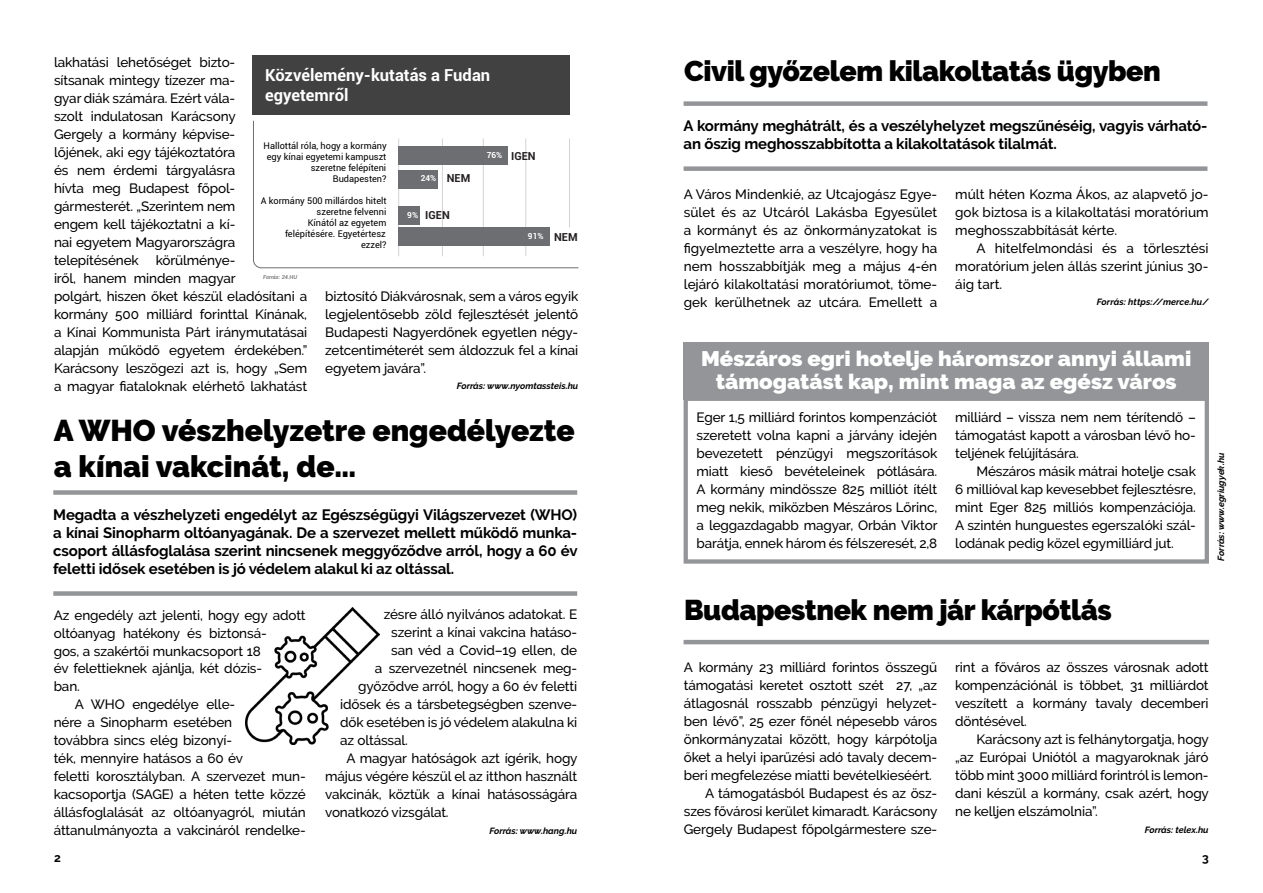
<style>
.page{position:relative;width:1263px;height:893px;background:#fff}
.page>*{position:absolute;margin:0;border:0;box-sizing:border-box;transform-origin:0 0}
.t1{font:900 30px/36px "Raleway";color:#000}
.t2{font:900 28.5px "Raleway";letter-spacing:-.015em;color:#000}
.t3{font:900 21px/22.5px "Raleway";color:#fff;text-align:center;scale:1.05 1}
.t4{font:700 16.5px/19.8px "Roboto";color:#fff}
.t5{font:700 15px/18px "Raleway";letter-spacing:-.01em;color:#000;text-align:justify}
.t6{font:500 13.5px/18px "Raleway";letter-spacing:-.01em;color:#000;text-align:justify}
.t7{font:700 12px "Raleway";color:#000}
.t8{font:700 11.1px "Roboto";color:#231f20}
.t9{font:9.15px/11.1px "Roboto";color:#000;text-align:right}
.t10{font:italic 700 9px "Raleway";color:#000}
.t11{font:700 8.25px "Roboto";color:#fff}
.t12{font:italic 500 5.55px "Roboto";color:#6d6e71}
.t13{font:3.15px "Myriad Pro";color:#000}
.s1{font-size:8.25px;color:#fff}
</style>
<div class="page">
<div style="left:684px;top:342px;width:525px;height:58px;background:#939598"></div>
<div style="left:684px;top:397px;width:525px;height:167px;border:4px solid #939598"></div>
<div style="left:53px;top:490px;width:524px;height:5px;background:#939598"></div>
<div style="left:53px;top:591px;width:524px;height:5px;background:#939598"></div>
<div style="left:684px;top:101px;width:523px;height:5px;background:#939598"></div>
<div style="left:684px;top:166px;width:523px;height:5px;background:#939598"></div>
<div style="left:252px;top:55px;width:317px;height:60px;background:#424142"></div>
<svg style="left:253px;top:120px;width:325px;height:149px"></svg>
<hr style="left:398px;top:138px;width:1px;height:118px;background:#d2d3d4">
<hr style="left:442px;top:138px;width:1px;height:118px;background:#d2d3d4">
<hr style="left:483px;top:138px;width:1px;height:118px;background:#d2d3d4">
<hr style="left:525px;top:138px;width:1px;height:118px;background:#d2d3d4">
<hr style="left:569px;top:138px;width:1px;height:89px;background:#d2d3d4">
<div style="left:398px;top:146px;width:110px;height:18px;background:#6d6e71"></div>
<div style="left:398px;top:170px;width:40px;height:18px;background:#6d6e71"></div>
<div style="left:398px;top:227px;width:152px;height:18px;background:#6d6e71"></div>
<div style="left:398px;top:206px;width:22px;height:18px;background:#6d6e71"></div>
<img style="left:245px;top:607px;width:135px;height:137px">
<hr style="left:684px;top:640px;width:525px;height:4px;background:#939598">
<p class="t6" style="left:54px;top:53px;width:183px">lakhatási lehetőséget bizto&shy;sítsanak mintegy tízezer ma&shy;gyar diák számára. Ezért vála&shy;szolt indulatosan Karácsony Gergely a kormány képvise&shy;lőjének, aki egy tájékoztatóra és nem érdemi tárgyalásra hívta meg Budapest főpol&shy;gármesterét. „Szerintem nem engem kell tájékoztatni a kí&shy;nai egyetem Magyarországra telepítésének</p>
<p class="t4" style="left:265px;top:65px;width:227px">Közvélemény-kutatás a Fudan egyetemről</p>
<p class="t9" style="left:264px;top:139px;width:125px">Hallottál róla, hogy a kormány egy kínai egyetemi kampuszt szeretne felépíteni<br>Budapesten?</p>
<p class="t9" style="left:261px;top:195px;width:127px">A kormány 500 millárdos hitelt szeretne felvenni<br>Kínától az egyetem felépítésére. Egyetértesz ezzel?</p>
<p class="t11" style="left:487px;top:149px;width:17px">76%</p>
<p class="t8" style="left:511px;top:148px;width:26px">IGEN</p>
<p class="t8" style="left:447px;top:170px;width:25px">NEM</p>
<p class="t8" style="left:407px;top:207px;width:44px"><span class="s1">9%</span> IGEN</p>
<p class="t11" style="left:421px;top:173px;width:17px">24%</p>
<p class="t11" style="left:528px;top:230px;width:17px">91%</p>
<p class="t8" style="left:554px;top:229px;width:25px">NEM</p>
<p class="t6" style="left:54px;top:251px;width:255px;text-align:left;text-indent:102px">körülménye-<br>iről, hanem minden magyar<br>polgárt, hiszen őket készül eladósítani a kormány 500 milliárd forinttal Kínának, a Kínai Kommunista Párt iránymutatásai alapján működő egyetem érdekében.” Karácsony leszögezi azt is, hogy „Sem a magyar fiataloknak elérhető lakhatást</p>
<p class="t12" style="left:263px;top:273px;width:36px">Forrás: 24.HU</p>
<p class="t6" style="left:325px;top:287px;width:255px">biztosító Diákvárosnak, sem a város egyik legjelentősebb zöld fejlesztését jelentő Budapesti Nagyerdőnek egyetlen négy&shy;zetcentiméterét sem áldozzuk fel a kínai egyetem javára”.</p>
<p class="t10" style="left:457px;top:381px;width:123px">Forrás: www.nyomtassteis.hu</p>
<p class="t13" style="left:122px;top:385px;width:4px">M</p>
<p class="t13" style="left:120px;top:427px;width:6px">MY</p>
<p class="t13" style="left:122px;top:468px;width:3px">K</p>
<h1 class="t1" style="left:54px;top:413px;width:522px">A WHO vészhelyzetre engedélyezte a kínai vakcinát, de…</h1>
<p class="t5" style="left:53px;top:506px;width:526px">Megadta a vészhelyzeti engedélyt az Egészségügyi Világszervezet (WHO) a kínai Sinopharm oltóanyagának. De a szervezet mellett működő munka&shy;csoport állásfoglalása szerint nincsenek meggyőződve arról, hogy a 60 év feletti idősek esetében is jó védelem alakul ki az oltással.</p>
<h2 class="t2" style="left:684px;top:54px;width:478px">Civil győzelem kilakoltatás ügyben</h2>
<p class="t5" style="left:684px;top:117px;width:525px">A kormány meghátrált, és a veszélyhelyzet megszűnéséig, vagyis várható&shy;an őszig meghosszabbította a kilakoltatások tilalmát.</p>
<p class="t6" style="left:684px;top:185px;width:255px">A Város Mindenkié, az Utcajogász Egye&shy;sület és az Utcáról Lakásba Egyesület a kormányt és az önkormányzatokat is figyelmeztette arra a veszélyre, hogy ha nem hosszabbítják meg a május 4-én lejáró kilakoltatási moratóriumot, töme&shy;gek kerülhetnek az utcára. Emellett a</p>
<p class="t6" style="left:955px;top:185px;width:255px">múlt héten Kozma Ákos, az alapvető jo&shy;gok biztosa is a kilakoltatási moratórium meghosszabbítását kérte.</p>
<p class="t6" style="left:955px;top:239px;width:255px;text-indent:21px">A hitelfelmondási és a törlesztési moratórium jelen állás szerint június 30- áig tart.</p>
<p class="t10" style="left:1097px;top:297px;width:113px">Forrás: https://merce.hu/</p>
<h3 class="t3" style="left:701px;top:348px;width:468px">Mészáros egri hotelje háromszor annyi állami támogatást kap, mint maga az egész város</h3>
<p class="t6" style="left:697px;top:408px;width:242px">Eger 1,5 milliárd forintos kompenzációt szeretett volna kapni a járvány idején bevezetett pénzügyi megszorítások miatt kieső bevételeinek pótlására.<br>A kormány mindössze 825 milliót ítélt meg nekik, miközben Mészáros Lőrinc, a leggazdagabb magyar, Orbán Viktor barátja, ennek három és félszeresét, 2,8</p>
<p class="t6" style="left:955px;top:408px;width:242px">milliárd – vissza nem nem térítendő – támogatást kapott a városban lévő ho&shy;teljének felújítására.</p>
<p class="t6" style="left:955px;top:462px;width:242px;text-indent:21px">Mészáros másik mátrai hotelje csak 6 millióval kap kevesebbet fejlesztésre, mint Eger 825 milliós kompenzációja.<br>A szintén hunguestes egerszalóki szál&shy;lodának pedig közel egymilliárd jut.</p>
<p class="t10" style="left:1216px;top:561px;width:109px;rotate:-90deg">Forrás: www.egriugyek.hu</p>
<p class="t6" style="left:54px;top:606px;width:254px">Az engedély azt jelenti, hogy egy adott</p>
<p class="t6" style="left:54px;top:624px;width:215px">oltóanyag hatékony és biztonsá-</p>
<p class="t6" style="left:54px;top:642px;width:208px">gos, a szakértői munkacsoport 18</p>
<p class="t6" style="left:54px;top:660px;width:210px">év felettieknek ajánlja, két dózis-</p>
<p class="t6" style="left:54px;top:678px;width:28px">ban.</p>
<p class="t6" style="left:75px;top:696px;width:162px">A WHO engedélye elle-</p>
<p class="t6" style="left:54px;top:714px;width:180px">nére a Sinopharm esetében</p>
<p class="t6" style="left:54px;top:732px;width:180px">továbbra sincs elég bizonyí-</p>
<p class="t6" style="left:54px;top:750px;width:191px">ték, mennyire hatásos a 60 év</p>
<p class="t6" style="left:54px;top:768px;width:254px">feletti korosztályban. A szervezet mun-</p>
<p class="t6" style="left:54px;top:786px;width:254px">kacsoportja (SAGE) a héten tette közzé</p>
<p class="t6" style="left:54px;top:804px;width:254px">állásfoglalását az oltóanyagról, miután</p>
<p class="t6" style="left:54px;top:822px;width:254px">áttanulmányozta a vakcináról rendelke-</p>
<p class="t6" style="left:384px;top:606px;width:195px">zésre álló nyilvános adatokat. E</p>
<p class="t6" style="left:391px;top:624px;width:188px">szerint a kínai vakcina hatáso-</p>
<p class="t6" style="left:391px;top:642px;width:188px">san véd a Covid–19 ellen, de</p>
<p class="t6" style="left:375px;top:660px;width:204px">a szervezetnél nincsenek meg-</p>
<p class="t6" style="left:358px;top:678px;width:220px">győződve arról, hogy a 60 év feletti</p>
<p class="t6" style="left:340px;top:696px;width:239px">idősek és a társbetegségben szenve-</p>
<p class="t6" style="left:340px;top:714px;width:239px">dők esetében is jó védelem alakulna ki</p>
<p class="t6" style="left:340px;top:732px;width:69px">az oltással.</p>
<p class="t6" style="left:346px;top:750px;width:233px">A magyar hatóságok azt ígérik, hogy</p>
<p class="t6" style="left:325px;top:768px;width:254px">május végére készül el az itthon használt</p>
<p class="t6" style="left:325px;top:786px;width:254px">vakcinák, köztük a kínai hatásosságára</p>
<p class="t6" style="left:325px;top:804px;width:125px">vonatkozó vizsgálat.</p>
<p class="t10" style="left:489px;top:826px;width:89px">Forrás: www.hang.hu</p>
<h2 class="t2" style="left:684px;top:593px;width:429px">Budapestnek nem jár kárpótlás</h2>
<p class="t6" style="left:684px;top:658px;width:255px">A kormány 23 milliárd forintos összegű</p>
<p class="t6" style="left:684px;top:676px;width:255px">támogatási keretet osztott szét 27, „az</p>
<p class="t6" style="left:684px;top:694px;width:255px">átlagosnál rosszabb pénzügyi helyzet-</p>
<p class="t6" style="left:684px;top:712px;width:255px">ben lévő”, 25 ezer főnél népesebb város</p>
<p class="t6" style="left:684px;top:730px;width:255px">önkormányzatai között, hogy kárpótolja</p>
<p class="t6" style="left:684px;top:748px;width:255px">őket a helyi iparűzési adó tavaly decem-</p>
<p class="t6" style="left:684px;top:766px;width:250px">beri megfelezése miatti bevételkieséért.</p>
<p class="t6" style="left:705px;top:784px;width:234px">A támogatásból Budapest és az ös -</p>
<p class="t6" style="left:684px;top:802px;width:255px">szes fővárosi kerület kimaradt. Karácsony</p>
<p class="t6" style="left:684px;top:820px;width:255px">Gergely Budapest főpolgármestere sze-</p>
<p class="t6" style="left:955px;top:658px;width:255px">rint a főváros az összes városnak adott kompenzációnál is többet, 31 milliárdot veszített a kormány tavaly decemberi döntésével.</p>
<p class="t6" style="left:955px;top:730px;width:255px;text-indent:21px">Karácsony azt is felhánytorgatja, hogy „az Európai Uniótól a magyaroknak járó több mint 3000 milliárd forintról is lemon&shy;dani készül a kormány, csak azért, hogy ne kelljen elszámolnia”.</p>
<p class="t10" style="left:1145px;top:824px;width:65px">Forrás: telex.hu</p>
<p class="t7" style="left:54px;top:851px;width:8px">2</p>
<p class="t7" style="left:1202px;top:851px;width:8px">3</p>
</div>
